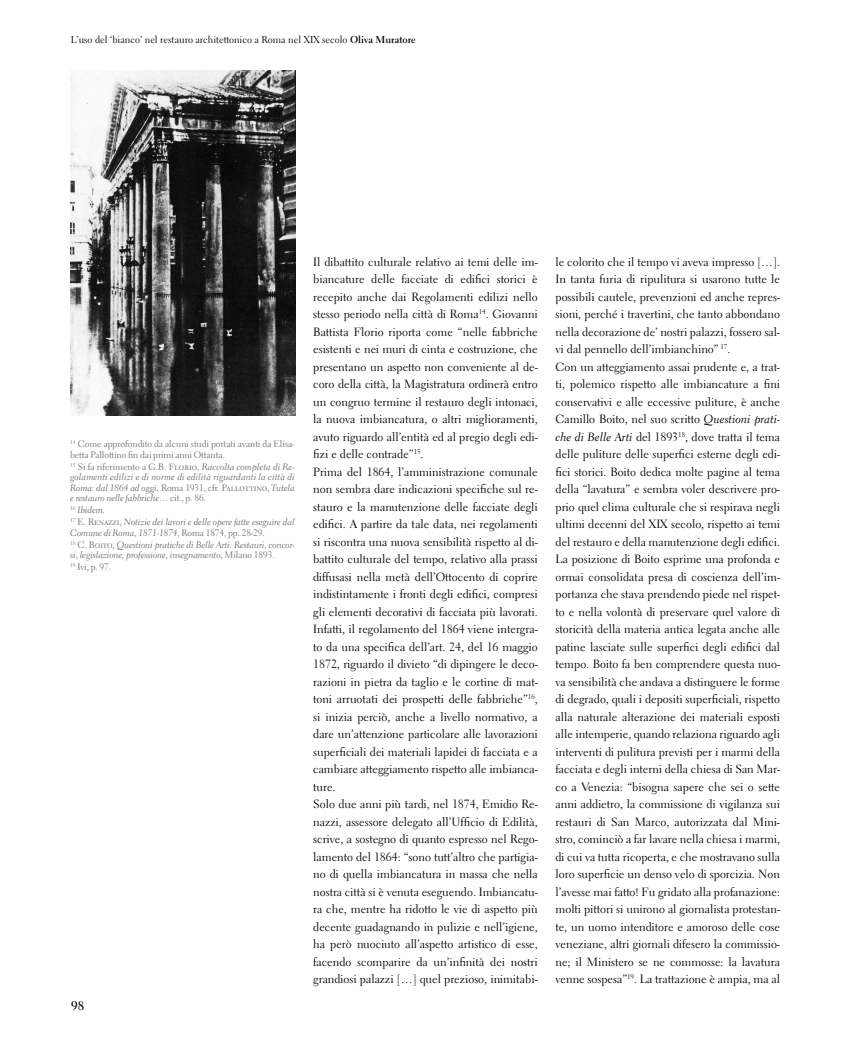
<style>
.page{position:relative;width:851px;height:1063px;background:#fff}
.page>*{position:absolute;margin:0;border:0;box-sizing:border-box;transform-origin:0 0}
.t1{font:700 12.5px "Electra LT Std";color:#000}
.t2{font:11.88px/17.5px "Electra LT Std";color:#000}
.t3{font:10px "Electra LT Std";color:#000}
.t4{font:9.38px/12.1px "Electra LT Std Cursive";letter-spacing:-.01em;color:#706f6f}
.t5{font:9.38px/10.4px "Electra LT Std";letter-spacing:-.01em;color:#706f6f}
.s1{font-weight:700}
.s2{font-family:"Electra LT Std Cursive"}
.s3{font-family:"Electra LT Std"}
</style>
<div class="page">
<img style="left:71px;top:71px;width:224px;height:345px">
<p class="t3" style="left:71px;top:33px;width:346px">L’uso del ‘bianco’ nel restauro architettonico a Roma nel XIX secolo <span class="s1">Oliva Muratore</span></p>
<p class="t5" style="left:70px;top:439px;width:226px"><sup>14</sup> Come approfondito da alcuni studi portati avanti da Elisa&shy;betta Pallottino fin dai primi anni Ottanta.</p>
<p class="t5" style="left:70px;top:461px;width:226px"><sup>15</sup> Si fa riferimento a G.B. Florio, <span class="s2">Raccolta completa di Re-</span></p>
<p class="t4" style="left:70px;top:471px;width:226px">golamenti edilizi e di norme di edilità riguardanti la città di</p>
<p class="t5" style="left:70px;top:482px;width:226px"><span class="s2">Roma: dal 1864 ad oggi</span>, Roma 1931, cfr. Pallottino, <span class="s2">Tutela</span></p>
<p class="t4" style="left:70px;top:492px;width:226px">e restauro nelle fabbriche<span class="s3">… cit., p. 86.<br></span><sup>16</sup> Ibidem.<br><sup>17</sup> <span class="s3">E. Renazzi,</span> Notizie dei lavori e delle opere fatte eseguire dal</p>
<p class="t4" style="left:70px;top:526px;width:226px">Comune di Roma, 1871-1874<span class="s3">, Roma 1874, pp. 28-29.<br></span><sup>18</sup> <span class="s3">C. Boito,</span> Questioni pratiche di Belle Arti. Restauri, concor-</p>
<p class="t4" style="left:70px;top:549px;width:206px">si, legislazione, professione, insegnamento<span class="s3">, Milano 1893.</span></p>
<p class="t5" style="left:70px;top:562px;width:42px"><sup>19</sup> Ivi, p. 97.</p>
<p class="t1" style="left:71px;top:998px;width:14px">98</p>
<p class="t2" style="left:313px;top:253px;width:226px">Il dibattito culturale relativo ai temi delle im&shy;biancature delle facciate di edifici storici è recepito anche dai Regolamenti edilizi nello stesso periodo nella città di Roma<sup>14</sup>. Giovanni Battista Florio riporta come “nelle fabbriche esistenti e nei muri di cinta e costruzione, che presentano un aspetto non conveniente al de&shy;coro della città, la Magistratura ordinerà entro un congruo termine il restauro degli intonaci, la nuova imbiancatura, o altri miglioramenti, avuto riguardo all’entità ed al pregio degli edi&shy;fizi e delle contrade”<sup>15</sup>.<br>Prima del 1864, l’amministrazione comunale non sembra dare indicazioni specifiche sul re&shy;stauro e la manutenzione delle facciate degli edifici. A partire da tale data, nei regolamenti si riscontra una nuova sensibilità rispetto al di&shy;battito culturale del tempo, relativo alla prassi diffusasi nella metà dell’Ottocento di coprire indistintamente i fronti degli edifici, compresi gli elementi decorativi di facciata più lavorati.<br>Infatti, il regolamento del 1864 viene intergra&shy;to da una specifica dell’art. 24, del 16 maggio 1872, riguardo il divieto “di dipingere le deco&shy;razioni in pietra da taglio e le cortine di mat&shy;toni arruotati dei prospetti delle fabbriche”<sup>16</sup>, si inizia perciò, anche a livello normativo, a dare un’attenzione particolare alle lavorazioni superficiali dei materiali lapidei di facciata e a cambiare atteggiamento rispetto alle imbianca&shy;ture.<br>Solo due anni più tardi, nel 1874, Emidio Re&shy;nazzi, assessore delegato all’Ufficio di Edilità, scrive, a sostegno di quanto espresso nel Rego&shy;lamento del 1864: “sono tutt’altro che partigia&shy;no di quella imbiancatura in massa che nella nostra città si è venuta eseguendo. Imbiancatu&shy;ra che, mentre ha ridotto le vie di aspetto più decente guadagnando in pulizie e nell’igiene, ha però nuociuto all’aspetto artistico di esse, facendo scomparire da un’infinità dei nostri grandiosi palazzi […] quel prezioso, inimitabi-</p>
<p class="t2" style="left:555px;top:253px;width:226px">le colorito che il tempo vi aveva impresso […].<br>In tanta furia di ripulitura si usarono tutte le possibili cautele, prevenzioni ed anche repres&shy;sioni, perché i travertini, che tanto abbondano nella decorazione de’ nostri palazzi, fossero sal&shy;vi dal pennello dell’imbianchino” <sup>17</sup>.<br>Con un atteggiamento assai prudente e, a trat&shy;ti, polemico rispetto alle imbiancature a fini conservativi e alle eccessive puliture, è anche Camillo Boito, nel suo scritto <span class="s2">Questioni prati&shy;che di Belle Arti</span> del 1893<sup>18</sup>, dove tratta il tema delle puliture delle superfici esterne degli edi&shy;fici storici. Boito dedica molte pagine al tema della “lavatura” e sembra voler descrivere pro&shy;prio quel clima culturale che si respirava negli ultimi decenni del XIX secolo, rispetto ai temi del restauro e della manutenzione degli edifici.<br>La posizione di Boito esprime una profonda e ormai consolidata presa di coscienza dell’im&shy;portanza che stava prendendo piede nel rispet&shy;to e nella volontà di preservare quel valore di storicità della materia antica legata anche alle patine lasciate sulle superfici degli edifici dal tempo. Boito fa ben comprendere questa nuo&shy;va sensibilità che andava a distinguere le forme di degrado, quali i depositi superficiali, rispetto alla naturale alterazione dei materiali esposti alle intemperie, quando relaziona riguardo agli interventi di pulitura previsti per i marmi della facciata e degli interni della chiesa di San Mar&shy;co a Venezia: “bisogna sapere che sei o sette anni addietro, la commissione di vigilanza sui restauri di San Marco, autorizzata dal Mini&shy;stro, cominciò a far lavare nella chiesa i marmi, di cui va tutta ricoperta, e che mostravano sulla loro superficie un denso velo di sporcizia. Non l’avesse mai fatto! Fu gridato alla profanazione: molti pittori si unirono al giornalista protestan&shy;te, un uomo intenditore e amoroso delle cose veneziane, altri giornali difesero la commissio&shy;ne; il Ministero se ne commosse: la lavatura venne sospesa”<sup>19</sup>. La trattazione è ampia, ma al</p>
</div>
